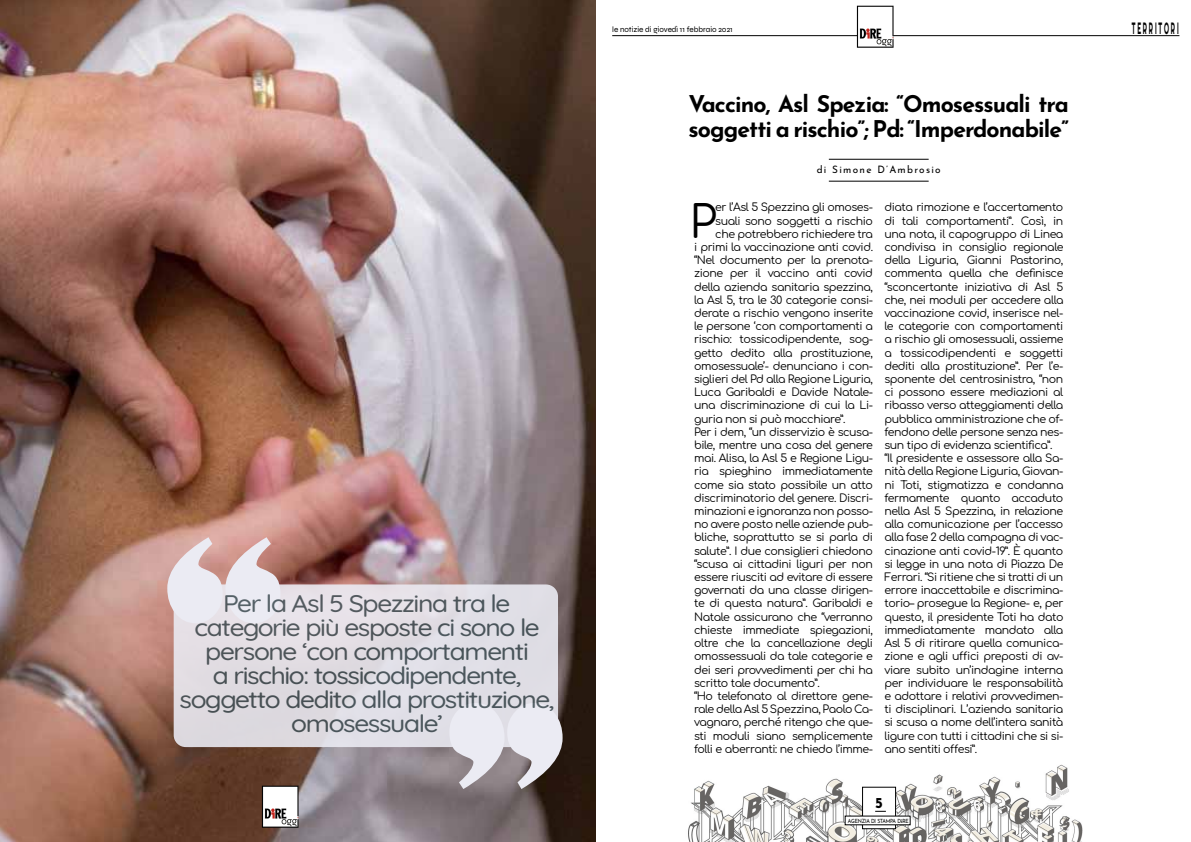
<style>
.page{position:relative;width:1191px;height:842px;background:#fff}
.page>*{position:absolute;margin:0;border:0;box-sizing:border-box;transform-origin:0 0}
.t1{font:44.8px "Comfortaa";color:#000}
.t2{font:300 24px/24px "Quicksand";letter-spacing:-.05em;color:#445258;text-align:center;scale:1.1 1}
.t3{font:700 23px/25px "Josefin Sans";letter-spacing:-.04em;color:#000}
.t4{font:16.4px "Righteous";letter-spacing:.29em;color:#000;scale:.39 1}
.t5{font:700 15px "Josefin Sans";color:#000}
.t6{font:11px/13.2px "Comfortaa";letter-spacing:-.04em;color:#000}
.t7{font:10.2px "Josefin Sans";letter-spacing:.13em;color:#000}
.t8{font:8px "Syne";color:#000}
.t9{font:5.7px "Josefin Sans";letter-spacing:-.04em;color:#000;scale:.88 1}
.s1{font-weight:700}
</style>
<div class="page">
<img style="left:688px;top:764px;width:395px;height:78px">
<img style="left:0;top:0;width:595px;height:842px">
<svg style="left:167px;top:537px;width:113px;height:86px;background:#dbbebd"></svg>
<svg style="left:449px;top:703px;width:113px;height:86px;background:#a69fa2"></svg>
<svg style="left:174px;top:584px;width:384px;height:163px;background:#e2dfe5"></svg>
<hr style="left:829px;top:181px;width:99px;height:1px;background:#000">
<hr style="left:829px;top:159px;width:99px;height:1px;background:#000">
<hr style="left:612px;top:35px;width:567px;height:1px;background:#000">
<div style="left:862px;top:787px;width:34px;height:42px;background:#fff;border:1px solid #000"></div>
<div style="left:845px;top:816px;width:65px;height:9px;background:#fff"></div>
<img style="left:842px;top:5px;width:74px;height:42px">
<img style="left:247px;top:784px;width:73px;height:43px">
<h2 class="t2" style="left:180px;top:589px;width:342px">Per la Asl 5 Spezzina tra le categorie più esposte ci sono le persone ‘con comportamenti<br>a rischio: tossicodipendente, soggetto dedito alla prostituzione, omosessuale’</h2>
<p class="t8" style="left:612px;top:24px;width:122px">le notizie di giovedì 11 febbraio 2021</p>
<h3 class="t3" style="left:688px;top:89px;width:382px">Vaccino, Asl Spezia: “Omosessuali tra soggetti a rischio”; Pd: “Imperdonabile”</h3>
<p class="t7" style="left:816px;top:161px;width:125px">di Simone D’Ambrosio</p>
<h1 class="t1" style="left:689px;top:181px;width:29px">P</h1>
<p class="t6" style="left:715px;top:199px;width:159px">er l’Asl 5 Spezzina gli omoses-</p>
<p class="t6" style="left:715px;top:213px;width:159px">suali sono soggetti a rischio</p>
<p class="t6" style="left:715px;top:226px;width:159px">che potrebbero richiedere tra</p>
<p class="t6" style="left:694px;top:239px;width:180px">i primi la vaccinazione anti covid.</p>
<p class="t6" style="left:694px;top:252px;width:180px">“Nel documento per la prenota-</p>
<p class="t6" style="left:694px;top:265px;width:180px">zione per il vaccino anti covid</p>
<p class="t6" style="left:694px;top:279px;width:180px">della azienda sanitaria spezzina,</p>
<p class="t6" style="left:694px;top:292px;width:180px">la Asl 5, tra le 30 categorie consi-</p>
<p class="t6" style="left:694px;top:305px;width:180px">derate a rischio vengono inserite</p>
<p class="t6" style="left:694px;top:318px;width:180px">le persone ‘con comportamenti a</p>
<p class="t6" style="left:694px;top:331px;width:180px">rischio: tossicodipendente, sog-</p>
<p class="t6" style="left:694px;top:345px;width:180px">getto dedito alla prostituzione,</p>
<p class="t6" style="left:694px;top:358px;width:180px">omosessuale’- denunciano i con-</p>
<p class="t6" style="left:694px;top:371px;width:180px">siglieri del Pd alla Regione Liguria,</p>
<p class="t6" style="left:694px;top:384px;width:180px">Luca Garibaldi e Davide Natale-</p>
<p class="t6" style="left:694px;top:397px;width:180px">una discriminazione di cui la Li-</p>
<p class="t6" style="left:694px;top:411px;width:153px">guria non si può macchiare”.</p>
<p class="t6" style="left:694px;top:424px;width:180px">Per i dem, “un disservizio è scusa-</p>
<p class="t6" style="left:694px;top:437px;width:180px">bile, mentre una cosa del genere</p>
<p class="t6" style="left:694px;top:450px;width:180px">mai. Alisa, la Asl 5 e Regione Ligu-</p>
<p class="t6" style="left:694px;top:463px;width:180px">ria spieghino immediatamente</p>
<p class="t6" style="left:694px;top:477px;width:180px">come sia stato possibile un atto</p>
<p class="t6" style="left:694px;top:490px;width:180px">discriminatorio del genere. Discri-</p>
<p class="t6" style="left:694px;top:503px;width:180px">minazioni e ignoranza non posso-</p>
<p class="t6" style="left:694px;top:516px;width:180px">no avere posto nelle aziende pub-</p>
<p class="t6" style="left:694px;top:529px;width:180px">bliche, soprattutto se si parla di</p>
<p class="t6" style="left:694px;top:543px;width:180px">salute”. I due consiglieri chiedono</p>
<p class="t6" style="left:694px;top:556px;width:180px">“scusa ai cittadini liguri per non</p>
<p class="t6" style="left:694px;top:569px;width:180px">essere riusciti ad evitare di essere</p>
<p class="t6" style="left:694px;top:582px;width:180px">governati da una classe dirigen-</p>
<p class="t6" style="left:694px;top:595px;width:180px">te di questa natura”. Garibaldi e</p>
<p class="t6" style="left:694px;top:609px;width:180px">Natale assicurano che “verranno</p>
<p class="t6" style="left:694px;top:622px;width:180px">chieste immediate spiegazioni,</p>
<p class="t6" style="left:694px;top:635px;width:180px">oltre che la cancellazione degli</p>
<p class="t6" style="left:694px;top:648px;width:180px">omossessuali da tale categorie e</p>
<p class="t6" style="left:694px;top:661px;width:180px">dei seri provvedimenti per chi ha</p>
<p class="t6" style="left:694px;top:675px;width:127px">scritto tale documento”.</p>
<p class="t6" style="left:694px;top:688px;width:180px">“Ho telefonato al direttore gene-</p>
<p class="t6" style="left:694px;top:701px;width:180px">rale della Asl 5 Spezzina, Paolo Ca-</p>
<p class="t6" style="left:694px;top:714px;width:180px">vagnaro, perché ritengo che que-</p>
<p class="t6" style="left:694px;top:727px;width:180px">sti moduli siano semplicemente</p>
<p class="t6" style="left:694px;top:741px;width:180px">folli e aberranti: ne chiedo l’imme-</p>
<p class="t6" style="left:884px;top:199px;width:180px">diata rimozione e l’accertamento di tali comportamenti”. Così, in una nota, il capogruppo di Linea condivisa in consiglio regionale della Liguria, Gianni Pastorino, commenta quella che definisce “sconcertante iniziativa di Asl 5 che, nei moduli per accedere alla vaccinazione covid, inserisce nel&shy;le categorie con comportamenti a rischio gli omosessuali, assieme a tossicodipendenti e soggetti dediti alla prostituzione”. Per l’e&shy;sponente del centrosinistra, “non ci possono essere mediazioni al ribasso verso atteggiamenti della pubblica amministrazione che of&shy;fendono delle persone senza nes&shy;sun tipo di evidenza scientifica”. “Il presidente e assessore alla Sa&shy;nità della Regione Liguria, Giovan&shy;ni Toti, stigmatizza e condanna fermamente quanto accaduto nella Asl 5 Spezzina, in relazione alla comunicazione per l’accesso alla fase 2 della campagna di vac&shy;cinazione anti covid-19”. È quanto si legge in una nota di Piazza De Ferrari. “Si ritiene che si tratti di un errore inaccettabile e discrimina&shy;torio– prosegue la Regione- e, per questo, il presidente Toti ha dato immediatamente mandato alla Asl 5 di ritirare quella comunica&shy;zione e agli uffici preposti di av&shy;viare subito un’indagine interna per individuare le responsabilità e adottare i relativi provvedimen&shy;ti disciplinari. L’azienda sanitaria si scusa a nome dell’intera sanità ligure con tutti i cittadini che si si&shy;ano sentiti offesi”.</p>
<h3 class="t5" style="left:875px;top:792px;width:9px">5</h3>
<p class="t9" style="left:848px;top:816px;width:71px">AGENZIA DI STAMPA D<span class="s1">i</span>RE</p>
<h3 class="t4" style="left:1131px;top:17px;width:122px">TERRITORI</h3>
</div>
